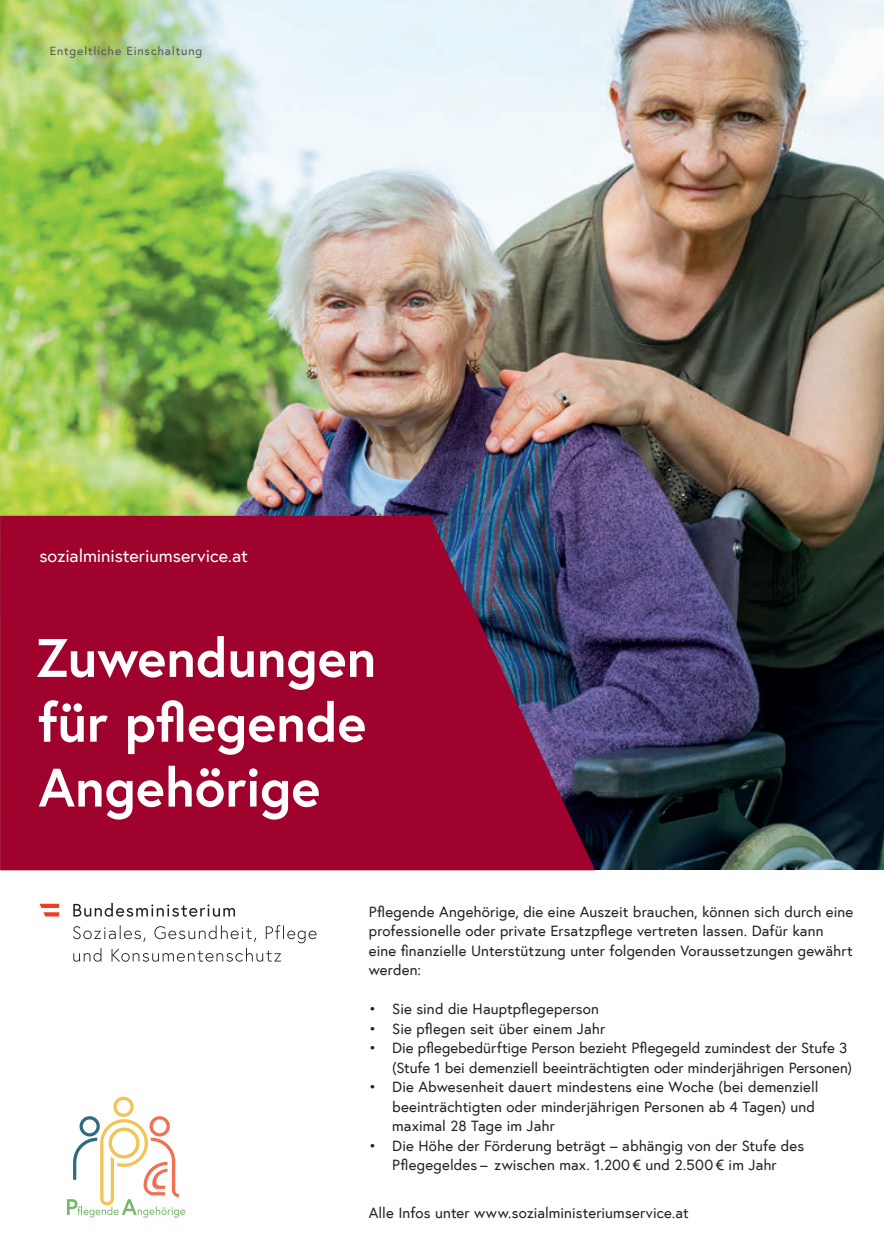
<style>
.page{position:relative;width:884px;height:1255px;background:#fff}
.page>*{position:absolute;margin:0;border:0;box-sizing:border-box;transform-origin:0 0}
.t1{font:700 54px/64.8px "Europa Austria";color:#fff}
.t2{font:18px "Europa Austria";letter-spacing:-.005em;color:#fff}
.t3{font:15px/19.5px "Europa Austria";letter-spacing:.005em;color:#231f20}
.t4{font:12px "Europa Austria";letter-spacing:.07em;color:#57585a}
</style>
<div class="page">
<img style="left:0;top:0;width:884px;height:869px">
<svg style="left:0;top:516px;width:595px;height:354px;background:#8f0b35"></svg>
<svg style="left:73px;top:925px;width:243px;height:36px"></svg>
<svg style="left:73px;top:903px;width:162px;height:13px"></svg>
<svg style="left:39px;top:903px;width:20px;height:13px"></svg>
<svg style="left:67px;top:1096px;width:118px;height:121px"></svg>
<p class="t4" style="left:50px;top:43px;width:154px">Entgeltliche Einschaltung</p>
<p class="t2" style="left:39px;top:544px;width:210px">sozialministeriumservice.at</p>
<h1 class="t1" style="left:36px;top:624px;width:342px">Zuwendungen für pflegende<br>Angehörige</h1>
<p class="t3" style="left:369px;top:901px;width:486px">Pflegende Angehörige, die eine Auszeit brauchen, können sich durch eine professionelle oder private Ersatzpflege vertreten lassen. Dafür kann eine finanzielle Unterstützung unter folgenden Voraussetzungen gewährt werden:</p>
<p class="t3" style="left:369px;top:998px;width:232px">• Sie sind die Hauptpflegeperson</p>
<p class="t3" style="left:369px;top:1018px;width:238px">• Sie pflegen seit über einem Jahr</p>
<p class="t3" style="left:392px;top:1037px;width:461px;text-indent:-23px">• Die pflegebedürftige Person bezieht Pflegegeld zumindest der Stufe 3 (Stufe 1 bei demenziell beeinträchtigten oder minderjährigen Personen)</p>
<p class="t3" style="left:392px;top:1076px;width:428px;text-indent:-23px">• Die Abwesenheit dauert mindestens eine Woche (bei demenziell beeinträchtigten oder minderjährigen Personen ab 4 Tagen) und maximal 28 Tage im Jahr</p>
<p class="t3" style="left:369px;top:1135px;width:437px;text-align:center">• Die Höhe der Förderung beträgt – abhängig von der Stufe des<br>Pflegegeldes – zwischen max. 1.200€ und 2.500€ im Jahr</p>
<p class="t3" style="left:369px;top:1202px;width:321px">Alle Infos unter www.sozialministeriumservice.at</p>
</div>
